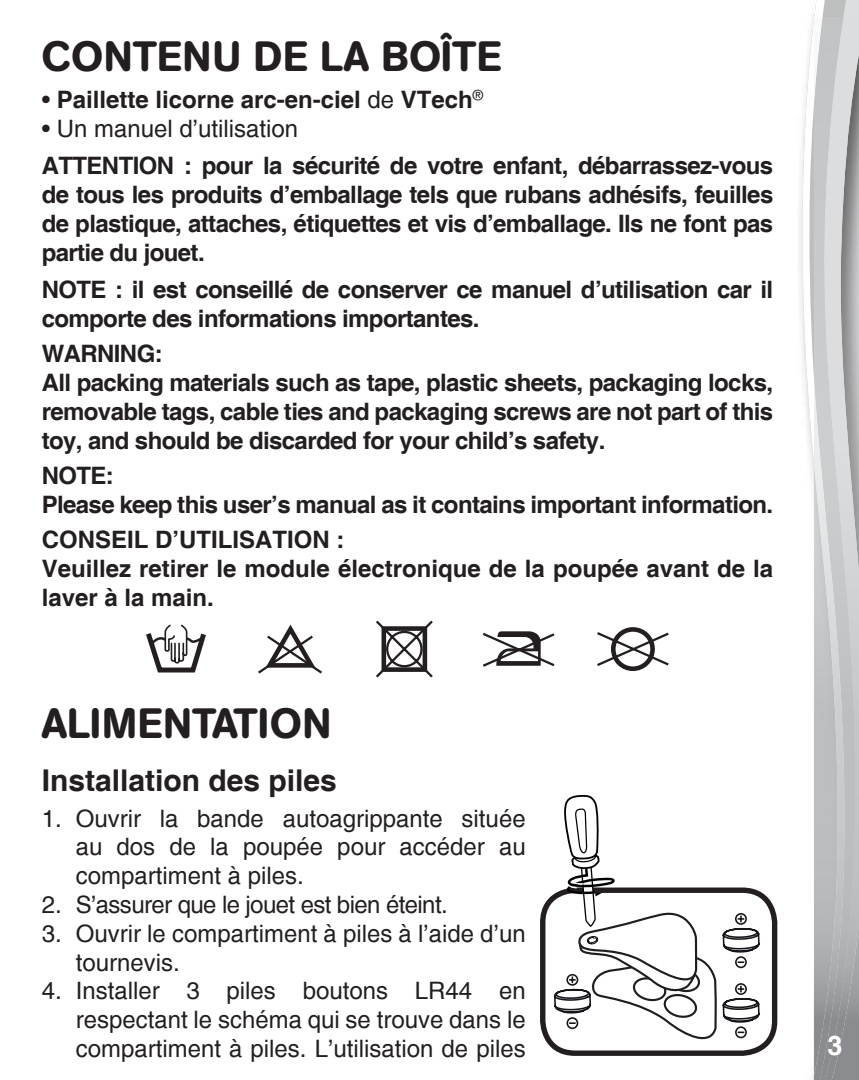
<style>
.page{position:relative;width:859px;height:1080px;background:#fff}
.page>*{position:absolute;margin:0;border:0;box-sizing:border-box;transform-origin:0 0}
.heading{font:500 42px "AG Book Rounded";letter-spacing:.02em;color:#231f20}
.body{font:500 42px "AG Book Rounded";color:#231f20}
.point{font:700 30px "Helvetica";color:#231f20}
.t1{font:700 27px "Helvetica";color:#fff}
.body-2{font:700 24px/28.8px "Helvetica";letter-spacing:-.025em;color:#231f20;text-align:justify}
.point-2{font:24px/28.8px "Helvetica";color:#231f20;text-align:justify}
.body-3{font:700 24px/28.8px "Helvetica";color:#231f20}
.Body_text_2{font:700 24px "Helvetica";color:#231f20}
.point-3{font:24px "Helvetica";letter-spacing:-.025em;color:#231f20}
.Body_text_2-2{font:24px "Helvetica";color:#231f20}
.s1{font-weight:400}
</style>
<div class="page">
<div style="left:540px;top:888px;width:237px;height:168px;border:5px solid #231f20;border-radius:32px"></div>
<svg style="left:553px;top:795px;width:207px;height:252px"></svg>
<div style="left:735px;top:1026px;width:12px;height:12px;border:2px solid #17151a;border-radius:50%"></div>
<svg style="left:258px;top:624px;width:64px;height:50px"></svg>
<svg style="left:376px;top:620px;width:57px;height:58px"></svg>
<svg style="left:482px;top:631px;width:73px;height:36px"></svg>
<div style="left:611px;top:627px;width:44px;height:44px;border:5px solid #231f20;border-radius:50%"></div>
<svg style="left:597px;top:630px;width:72px;height:38px"></svg>
<svg style="left:146px;top:624px;width:60px;height:49px"></svg>
<svg style="left:802px;top:0;width:12px;height:1080px"></svg>
<img style="left:857px;top:17px;width:2px;height:1063px">
<img style="left:847px;top:17px;width:10px;height:1063px">
<img style="left:814px;top:17px;width:33px;height:1063px">
<p class="heading" style="left:42px;top:32px;width:461px">CONTENU DE LA BOÎTE</p>
<p class="Body_text_2" style="left:42px;top:85px;width:443px"><span class="s1">•</span> Paillette licorne arc-en-ciel <span class="s1">de</span> VTech<sup>®</sup></p>
<p class="Body_text_2-2" style="left:42px;top:114px;width:258px">• Un manuel d’utilisation</p>
<p class="body-2" style="left:42px;top:152px;width:733px">ATTENTION : pour la sécurité de votre enfant, débarrassez-vous de tous les produits d’emballage tels que rubans adhésifs, feuilles de plastique, attaches, étiquettes et vis d’emballage. Ils ne font pas partie du jouet.</p>
<p class="body-2" style="left:42px;top:276px;width:733px">NOTE : il est conseillé de conserver ce manuel d’utilisation car il comporte des informations importantes.</p>
<p class="body-2" style="left:42px;top:340px;width:123px">WARNING:</p>
<p class="body-2" style="left:42px;top:369px;width:733px">All packing materials such as tape, plastic sheets, packaging locks, removable tags, cable ties and packaging screws are not part of this toy, and should be discarded for your child’s safety.</p>
<p class="body-2" style="left:42px;top:462px;width:74px">NOTE:</p>
<p class="body-2" style="left:42px;top:491px;width:733px">Please keep this user’s manual as it contains important information.</p>
<p class="body-3" style="left:42px;top:527px;width:304px">CONSEIL D’UTILISATION :</p>
<p class="body-3" style="left:42px;top:555px;width:733px">Veuillez retirer le module électronique de la poupée avant de la laver à la main.</p>
<p class="body" style="left:42px;top:699px;width:291px">ALIMENTATION</p>
<p class="point" style="left:42px;top:762px;width:297px">Installation des piles</p>
<p class="point-2" style="left:76px;top:804px;width:451px;text-indent:-34px">1. Ouvrir la bande autoagrippante située au dos de la poupée pour accéder au compartiment à piles.</p>
<p class="point-3" style="left:42px;top:891px;width:408px">2. S’assurer que le jouet est bien éteint.</p>
<p class="point-2" style="left:76px;top:919px;width:451px;text-indent:-34px">3. Ouvrir le compartiment à piles à l’aide d’un tournevis.</p>
<p class="point-2" style="left:76px;top:977px;width:451px;text-indent:-34px">4. Installer 3 piles boutons LR44 en respectant le schéma qui se trouve dans le compartiment à piles. L’utilisation de piles</p>
<p class="t1" style="left:827px;top:1029px;width:17px">3</p>
</div>
